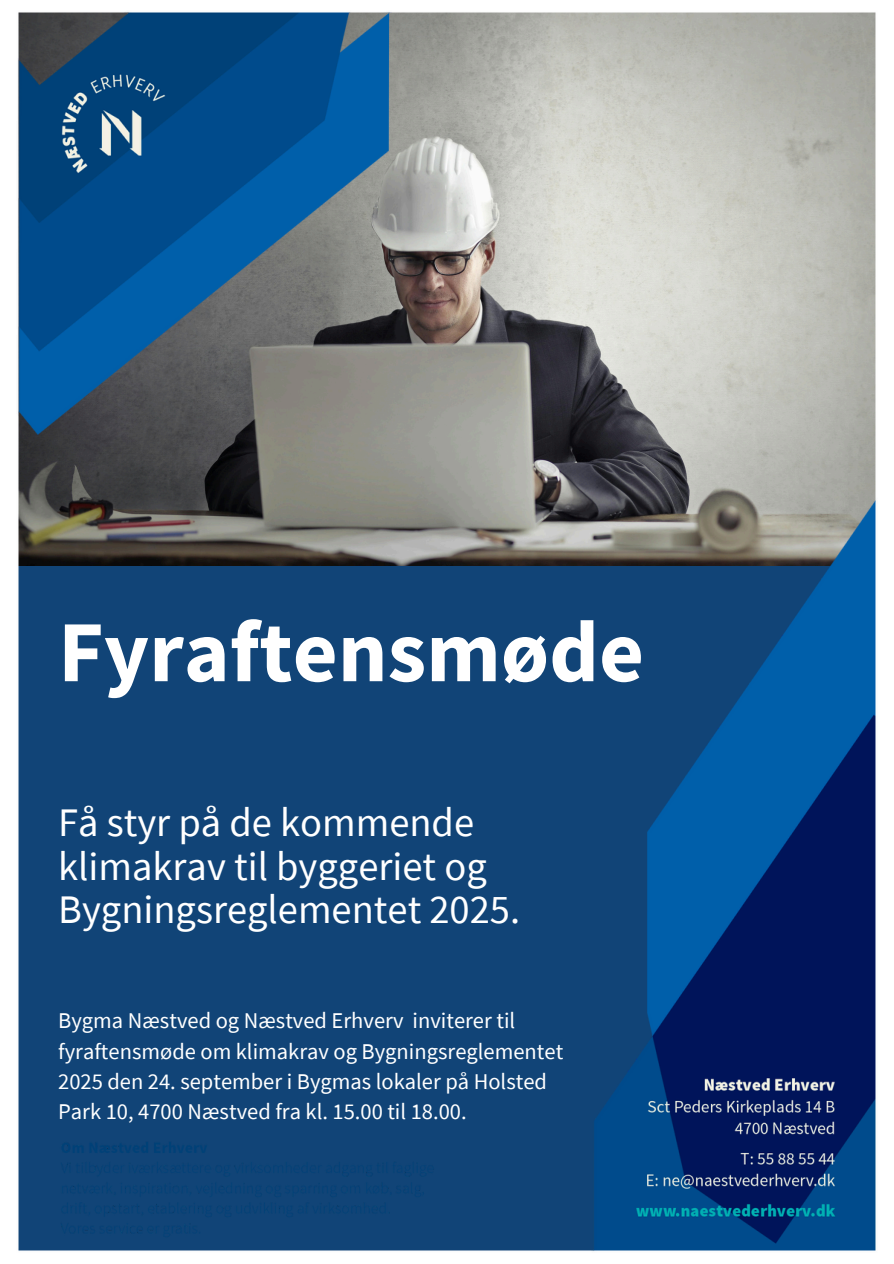
<style>
.page{position:relative;width:894px;height:1264px;background:#fff}
.page>*{position:absolute;margin:0;border:0;box-sizing:border-box;transform-origin:0 0}
.t1{font:700 87px "Source Sans Pro";color:#fff}
.t2{font:40.5px/43.8px "Source Sans Pro";color:#fff}
.t3{font:22.5px/30.3px "Source Sans Pro";color:#fff}
</style>
<div class="page">
<img style="left:18px;top:12px;width:858px;height:1239px">
<h1 class="t1" style="left:58px;top:595px;width:587px">Fyraftensmøde</h1>
<h2 class="t2" style="left:58px;top:799px;width:463px">Få styr på de kommende klimakrav til byggeriet og<br>Bygningsreglementet 2025.</h2>
<p class="t3" style="left:58px;top:1004px;width:506px">Bygma Næstved og Næstved Erhverv inviterer til fyraftensmøde om klimakrav og Bygningsreglementet 2025 den 24. september i Bygmas lokaler på Holsted Park 10, 4700 Næstved fra kl. 15.00 til 18.00.</p>
</div>
